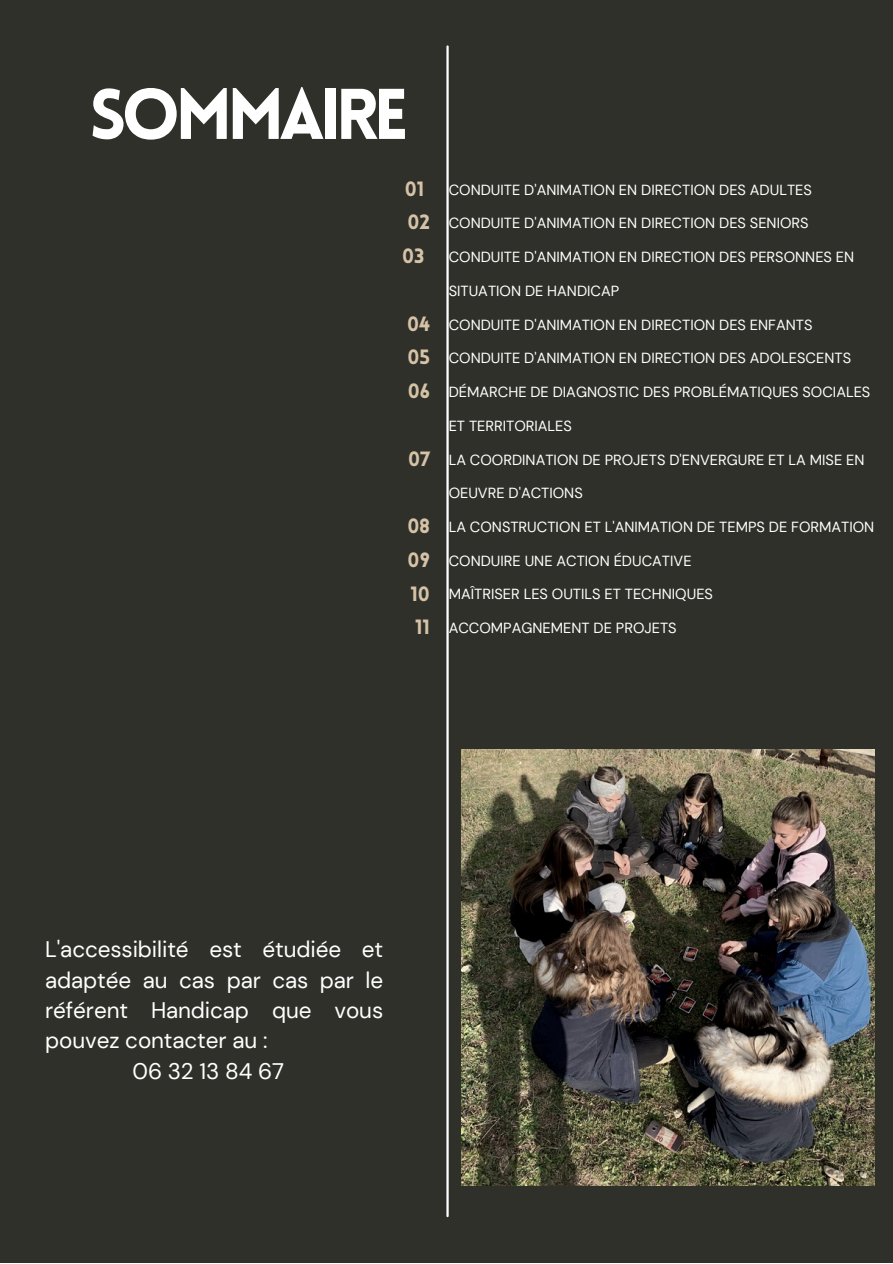
<style>
.page{position:relative;width:893px;height:1264px;background:#fff}
.page>*{position:absolute;margin:0;border:0;box-sizing:border-box;transform-origin:0 0}
.t1{font:900 70.05px "Lovelo";letter-spacing:-.075em;color:#fff}
.t2{font:22.5px/30.3px "DM Sans";letter-spacing:-.005em;color:#fff;text-align:justify}
.t3{font:900 20.25px "Lovelo";color:#d5c2a7}
.t4{font:14.55px "DM Sans";color:#fff}
</style>
<div class="page">
<div style="left:0;top:0;width:892px;height:1262px;background:#2f3029"></div>
<img style="left:461px;top:749px;width:413px;height:436px">
<hr style="left:446px;top:46px;width:2px;height:1169px;background:#fff">
<p class="t1" style="left:89px;top:86px;width:321px">SOMMAIRE</p>
<p class="t3" style="left:404px;top:180px;width:21px">01</p>
<p class="t3" style="left:407px;top:214px;width:24px">02</p>
<p class="t3" style="left:402px;top:248px;width:24px">03</p>
<p class="t3" style="left:407px;top:315px;width:25px">04</p>
<p class="t3" style="left:407px;top:349px;width:24px">05</p>
<p class="t3" style="left:407px;top:383px;width:24px">06</p>
<p class="t3" style="left:408px;top:450px;width:23px">07</p>
<p class="t3" style="left:407px;top:518px;width:24px">08</p>
<p class="t3" style="left:407px;top:551px;width:24px">09</p>
<p class="t3" style="left:410px;top:585px;width:21px">10</p>
<p class="t3" style="left:415px;top:619px;width:16px">11</p>
<p class="t4" style="left:448px;top:180px;width:365px">CONDUITE D'ANIMATION EN DIRECTION DES ADULTES</p>
<p class="t4" style="left:448px;top:214px;width:361px">CONDUITE D'ANIMATION EN DIRECTION DES SENIORS</p>
<p class="t4" style="left:448px;top:248px;width:407px">CONDUITE D'ANIMATION EN DIRECTION DES PERSONNES EN</p>
<p class="t4" style="left:448px;top:281px;width:172px">SITUATION DE HANDICAP</p>
<p class="t4" style="left:448px;top:315px;width:365px">CONDUITE D'ANIMATION EN DIRECTION DES ENFANTS</p>
<p class="t4" style="left:448px;top:349px;width:404px">CONDUITE D'ANIMATION EN DIRECTION DES ADOLESCENTS</p>
<p class="t4" style="left:448px;top:382px;width:423px">DÉMARCHE DE DIAGNOSTIC DES PROBLÉMATIQUES SOCIALES</p>
<p class="t4" style="left:448px;top:416px;width:125px">ET TERRITORIALES</p>
<p class="t4" style="left:448px;top:450px;width:417px">LA COORDINATION DE PROJETS D'ENVERGURE ET LA MISE EN</p>
<p class="t4" style="left:448px;top:484px;width:136px">OEUVRE D'ACTIONS</p>
<p class="t4" style="left:448px;top:517px;width:427px">LA CONSTRUCTION ET L'ANIMATION DE TEMPS DE FORMATION</p>
<p class="t4" style="left:448px;top:551px;width:244px">CONDUIRE UNE ACTION ÉDUCATIVE</p>
<p class="t4" style="left:448px;top:585px;width:266px">MAÎTRISER LES OUTILS ET TECHNIQUES</p>
<p class="t4" style="left:448px;top:618px;width:229px">ACCOMPAGNEMENT DE PROJETS</p>
<p class="t2" style="left:45px;top:934px;width:339px">L'accessibilité est étudiée et adaptée au cas par cas par le référent Handicap que vous pouvez contacter au :</p>
<p class="t2" style="left:132px;top:1055px;width:153px">06 32 13 84 67</p>
</div>
